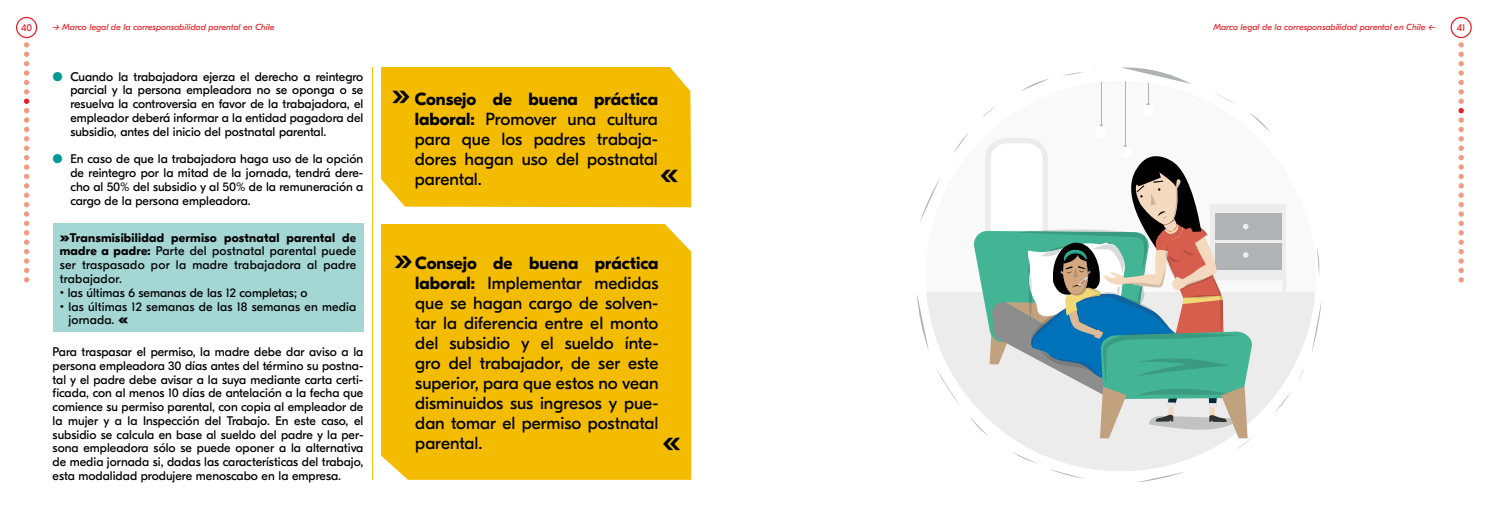
<style>
.page{position:relative;width:1489px;height:532px;background:#fff}
.page>*{position:absolute;margin:0;border:0;box-sizing:border-box;transform-origin:0 0}
.t1{font:38.88px "GT Eesti Pro Display";color:#000}
.t2{font:17.5px/20px "GT Eesti Pro Display";letter-spacing:-.005em;color:#000;text-align:justify}
.t3{font:12.5px/13.8px "GT Eesti Pro Display";color:#000;text-align:justify}
.t4{font:10px "GT Eesti Pro Display";color:#e51e25}
.t5{font:italic 8.75px "GT Eesti Pro Display";color:#e51e25}
.s1{font-weight:800;font-size:15px}
.s2{font-weight:700}
</style>
<div class="page">
<div style="left:925px;top:292px;width:390px;height:179px;background:linear-gradient(to bottom,#ededed,#fff)"></div>
<svg style="left:1311px;top:300px;width:10px;height:53px"></svg>
<svg style="left:1297px;top:368px;width:7px;height:12px"></svg>
<svg style="left:1317px;top:248px;width:2px;height:26px"></svg>
<svg style="left:916px;top:67px;width:375px;height:415px"></svg>
<div style="left:16px;top:17px;width:21px;height:21px;border:1px solid #e51e25;border-radius:50%"></div>
<div style="left:1450px;top:17px;width:21px;height:21px;border:1px solid #e51e25;border-radius:50%"></div>
<div style="left:53px;top:223px;width:310px;height:108px;background:#a4d6d4"></div>
<div style="left:381px;top:224px;width:310px;height:255px;background:#f3bc00"></div>
<div style="left:381px;top:67px;width:310px;height:140px;background:#f3bc00"></div>
<hr style="left:372px;top:67px;width:1px;height:412px;background:#f3bc00">
<svg style="left:1458px;top:42px;width:5px;height:240px"></svg>
<svg style="left:24px;top:42px;width:5px;height:240px"></svg>
<p class="t4" style="left:21px;top:22px;width:12px">40</p>
<p class="t5" style="left:53px;top:22px;width:223px">→ Marco legal de la corresponsabilidad parental en Chile</p>
<p class="t5" style="left:1213px;top:22px;width:223px">Marco legal de la corresponsabilidad parental en Chile ←</p>
<p class="t4" style="left:1456px;top:22px;width:10px">41</p>
<p class="t3" style="left:70px;top:70px;width:294px">Cuando la trabajadora ejerza el derecho a reintegro parcial y la persona empleadora no se oponga o se resuelva la controversia en favor de la trabajadora, el empleador deberá informar a la entidad pagadora del subsidio, antes del inicio del postnatal parental.</p>
<p class="t3" style="left:70px;top:152px;width:294px">En caso de que la trabajadora haga uso de la opción de reintegro por la mitad de la jornada, tendrá dere&shy;cho al 50% del subsidio y al 50% de la remuneración a cargo de la persona empleadora.</p>
<p class="t3" style="left:60px;top:231px;width:298px"><span class="s1">»</span><span class="s2">Transmisibilidad permiso postnatal parental de madre a padre:</span> Parte del postnatal parental puede ser traspasado por la madre trabajadora al padre trabajador.</p>
<p class="t3" style="left:60px;top:286px;width:249px">• las últimas 6 semanas de las 12 completas; o</p>
<p class="t3" style="left:68px;top:299px;width:289px;text-indent:-9px">• las últimas 12 semanas de las 18 semanas en media jornada. <span class="s1">«</span></p>
<p class="t3" style="left:53px;top:345px;width:312px">Para traspasar el permiso, la madre debe dar aviso a la persona empleadora 30 días antes del término su postna&shy;tal y el padre debe avisar a la suya mediante carta certi&shy;ficada, con al menos 10 días de antelación a la fecha que comience su permiso parental, con copia al empleador de la mujer y a la Inspección del Trabajo. En este caso, el subsidio se calcula en base al sueldo del padre y la per&shy;sona empleadora sólo se puede oponer a la alternativa de media jornada si, dadas las características del trabajo, esta modalidad produjere menoscabo en la empresa.</p>
<h1 class="t1" style="left:392px;top:71px;width:20px">»</h1>
<h2 class="t2" style="left:415px;top:89px;width:245px"><span class="s2">Consejo de buena práctica laboral:</span> Promover una cultura para que los padres trabaja&shy;dores hagan uso del postnatal parental.</h2>
<h1 class="t1" style="left:660px;top:150px;width:20px">«</h1>
<h1 class="t1" style="left:394px;top:237px;width:20px">»</h1>
<p class="t2" style="left:415px;top:253px;width:245px"><span class="s2">Consejo de buena práctica laboral:</span> Implementar medidas que se hagan cargo de solven&shy;tar la diferencia entre el monto del subsidio y el sueldo ínte&shy;gro del trabajador, de ser este superior, para que estos no vean disminuidos sus ingresos y pue&shy;dan tomar el permiso postnatal parental.</p>
<h1 class="t1" style="left:662px;top:418px;width:20px">«</h1>
</div>
